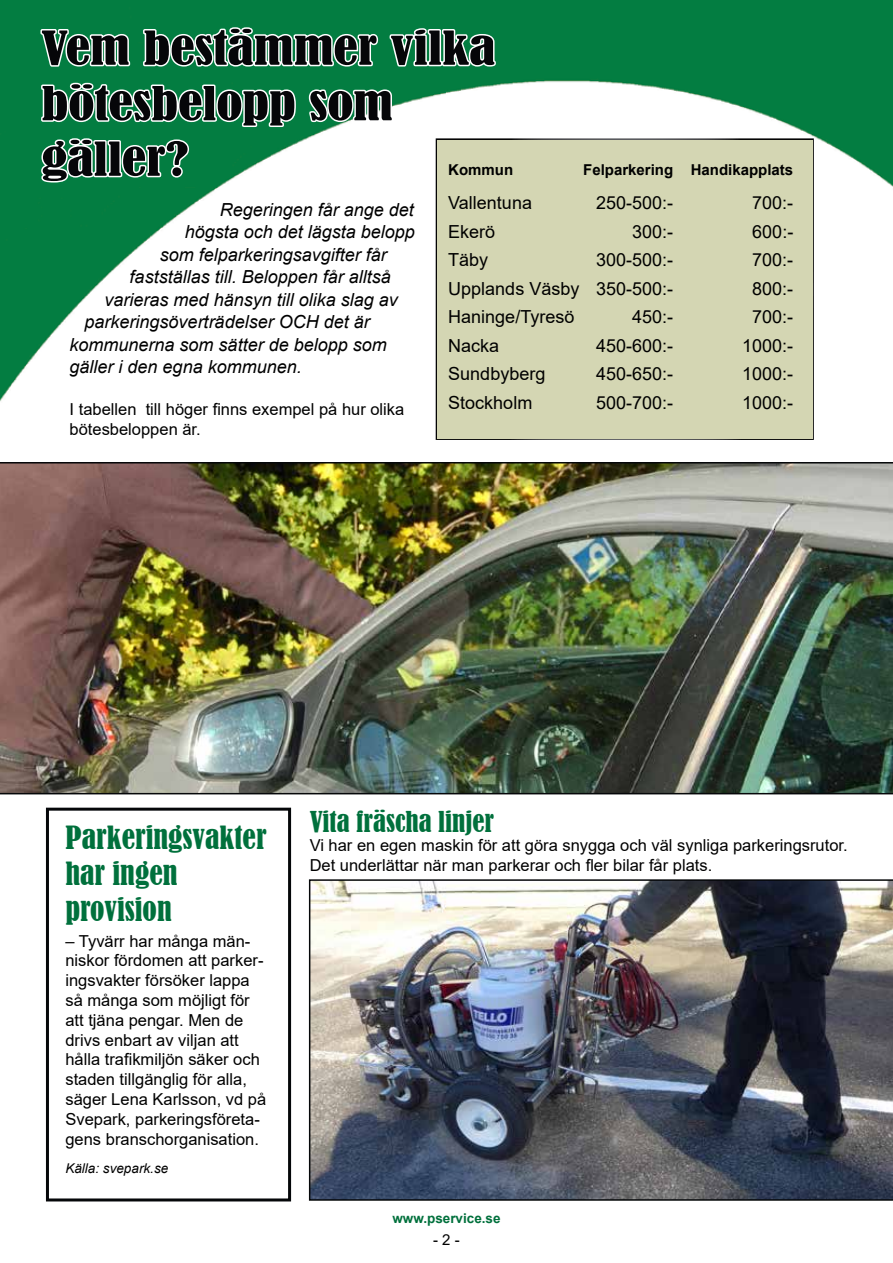
<style>
.page{position:relative;width:893px;height:1263px;background:#fff}
.page>*{position:absolute;margin:0;border:0;box-sizing:border-box;transform-origin:0 0}
.t1{font:condensed 43.5px/55.5px "Bernard";letter-spacing:-.005em;color:#060609;scale:1.26 1}
.t2{font:condensed 30px/36px "Bernard";color:#00703c}
.t3{font:condensed 27px "Bernard";color:#00703c}
.t4{font:italic 18px "Arial";color:#000}
.t5{font:18px "Arial";color:#000}
.t6{font:16.5px/19.8px "Arial";color:#000}
.t7{font:700 15px "Arial";color:#000}
.t8{font:15px "Arial";color:#000}
.t9{font:italic 13.5px "Arial";color:#000}
.t10{font:700 13.5px "Arial";color:#00703c}
</style>
<div class="page">
<img style="left:0;top:0;width:893px;height:440px">
<div style="left:436px;top:138px;width:378px;height:302px;background:#d4d6b3"></div>
<svg style="left:39px;top:11px;width:93px;height:58px"></svg>
<svg style="left:140px;top:25px;width:240px;height:44px"></svg>
<svg style="left:387px;top:26px;width:111px;height:43px"></svg>
<svg style="left:38px;top:80px;width:260px;height:49px"></svg>
<svg style="left:307px;top:87px;width:88px;height:38px"></svg>
<svg style="left:39px;top:136px;width:152px;height:48px"></svg>
<img style="left:0;top:462px;width:893px;height:332px">
<img style="left:309px;top:879px;width:584px;height:322px">
<div style="left:46px;top:808px;width:245px;height:393px;border:3px solid #050709"></div>
<h1 class="t1" style="left:41px;top:21px;width:362px">Vem bestämmer vilka bötesbelopp som gäller?</h1>
<p class="t4" style="left:220px;top:198px;width:196px">Regeringen får ange det</p>
<p class="t4" style="left:185px;top:220px;width:232px">högsta och det lägsta belopp</p>
<p class="t4" style="left:160px;top:243px;width:229px">som felparkeringsavgifter får</p>
<p class="t4" style="left:130px;top:265px;width:263px">fastställas till. Beloppen får alltså</p>
<p class="t4" style="left:105px;top:288px;width:295px">varieras med hänsyn till olika slag av</p>
<p class="t4" style="left:85px;top:310px;width:287px">parkeringsöverträdelser OCH det är</p>
<p class="t4" style="left:70px;top:333px;width:319px">kommunerna som sätter de belopp som</p>
<p class="t4" style="left:70px;top:355px;width:234px">gäller i den egna kommunen.</p>
<p class="t6" style="left:70px;top:400px;width:336px">I tabellen till höger finns exempel på hur olika bötesbeloppen är.</p>
<p class="t7" style="left:448px;top:159px;width:66px">Kommun</p>
<p class="t7" style="left:583px;top:159px;width:212px">Felparkering Handikapplats</p>
<p class="t5" style="left:448px;top:191px;width:85px">Vallentuna</p>
<p class="t5" style="left:596px;top:191px;width:79px">250-500:-</p>
<p class="t5" style="left:752px;top:191px;width:43px">700:-</p>
<p class="t5" style="left:448px;top:219px;width:49px">Ekerö</p>
<p class="t5" style="left:632px;top:219px;width:43px">300:-</p>
<p class="t5" style="left:752px;top:219px;width:43px">600:-</p>
<p class="t5" style="left:448px;top:248px;width:42px">Täby</p>
<p class="t5" style="left:596px;top:248px;width:79px">300-500:-</p>
<p class="t5" style="left:752px;top:248px;width:43px">700:-</p>
<p class="t5" style="left:448px;top:276px;width:226px">Upplands Väsby 350-500:-</p>
<p class="t5" style="left:752px;top:276px;width:43px">800:-</p>
<p class="t5" style="left:448px;top:305px;width:128px">Haninge/Tyresö</p>
<p class="t5" style="left:632px;top:305px;width:43px">450:-</p>
<p class="t5" style="left:752px;top:305px;width:43px">700:-</p>
<p class="t5" style="left:448px;top:333px;width:53px">Nacka</p>
<p class="t5" style="left:596px;top:333px;width:79px">450-600:-</p>
<p class="t5" style="left:742px;top:333px;width:53px">1000:-</p>
<p class="t5" style="left:448px;top:362px;width:99px">Sundbyberg</p>
<p class="t5" style="left:596px;top:362px;width:79px">450-650:-</p>
<p class="t5" style="left:742px;top:362px;width:53px">1000:-</p>
<p class="t5" style="left:448px;top:390px;width:86px">Stockholm</p>
<p class="t5" style="left:596px;top:390px;width:79px">500-700:-</p>
<p class="t5" style="left:742px;top:390px;width:53px">1000:-</p>
<h2 class="t2" style="left:65px;top:820px;width:203px">Parkeringsvakter har ingen provision</h2>
<p class="t6" style="left:65px;top:931px;width:202px">– Tyvärr har många män&shy;niskor fördomen att parker&shy;ingsvakter försöker lappa så många som möjligt för att tjäna pengar. Men de drivs enbart av viljan att hålla trafikmiljön säker och staden tillgänglig för alla, säger Lena Karlsson, vd på<br>Svepark, parkeringsföreta&shy;gens branschorganisation.</p>
<p class="t9" style="left:65px;top:1160px;width:104px">Källa: svepark.se</p>
<h3 class="t3" style="left:310px;top:805px;width:186px">Vita fräscha linjer</h3>
<p class="t6" style="left:310px;top:836px;width:540px">Vi har en egen maskin för att göra snygga och väl synliga parkeringsrutor.<br>Det underlättar när man parkerar och fler bilar får plats.</p>
<p class="t10" style="left:392px;top:1208px;width:110px">www.pservice.se</p>
<p class="t8" style="left:433px;top:1229px;width:28px">- 2 -</p>
</div>
